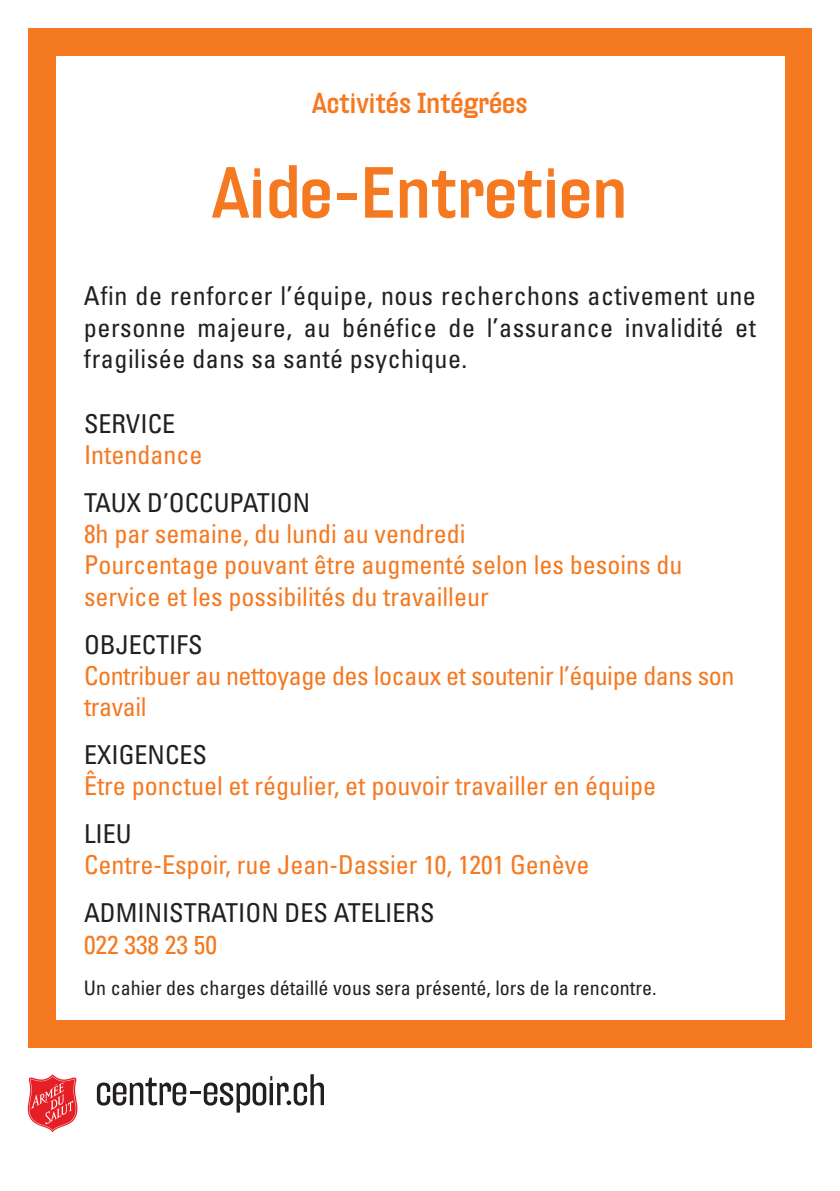
<style>
.page{position:relative;width:840px;height:1191px;background:#fff}
.page>*{position:absolute;margin:0;border:0;box-sizing:border-box;transform-origin:0 0}
.t1{font:70px "Hydra OT Extd Medi";color:#f47921}
.t2{font:28px "Hydra OT Extd Medi";color:#f47921}
.t3{font:condensed 26px/31.2px "Univers LT Std";color:#f47921}
.t4{font:condensed 26px/31.2px "Univers LT Std";color:#231f20;text-align:justify}
.t5{font:condensed 20px "Univers LT Std";color:#231f20}
</style>
<div class="page">
<div style="left:28px;top:28px;width:783px;height:1019px;background:#f47921"></div>
<div style="left:56px;top:56px;width:727px;height:963px;background:#fff"></div>
<svg style="left:97px;top:1074px;width:227px;height:38px"></svg>
<svg style="left:28px;top:1074px;width:49px;height:58px"></svg>
<p class="t2" style="left:312px;top:86px;width:217px">Activités Intégrées</p>
<p class="t1" style="left:212px;top:151px;width:417px">Aide-Entretien</p>
<p class="t4" style="left:84px;top:280px;width:673px">Afin de renforcer l’équipe, nous recherchons activement une personne majeure, au bénéfice de l’assurance invalidité et fragilisée dans sa santé psychique.</p>
<p class="t4" style="left:84px;top:408px;width:93px">SERVICE</p>
<p class="t3" style="left:84px;top:439px;width:120px">Intendance</p>
<p class="t4" style="left:84px;top:487px;width:227px">TAUX D’OCCUPATION</p>
<p class="t3" style="left:84px;top:518px;width:383px">8h par semaine, du lundi au vendredi</p>
<p class="t3" style="left:84px;top:549px;width:599px">Pourcentage pouvant être augmenté selon les besoins du</p>
<p class="t3" style="left:84px;top:580px;width:406px">service et les possibilités du travailleur</p>
<p class="t4" style="left:84px;top:628px;width:120px">OBJECTIFS</p>
<p class="t3" style="left:84px;top:659px;width:651px">Contribuer au nettoyage des locaux et soutenir l’équipe dans son travail</p>
<p class="t4" style="left:84px;top:739px;width:124px">EXIGENCES</p>
<p class="t3" style="left:84px;top:770px;width:573px">Être ponctuel et régulier, et pouvoir travailler en équipe</p>
<p class="t4" style="left:84px;top:818px;width:49px">LIEU</p>
<p class="t3" style="left:84px;top:849px;width:506px">Centre-Espoir, rue Jean-Dassier 10, 1201 Genève</p>
<p class="t4" style="left:84px;top:897px;width:352px">ADMINISTRATION DES ATELIERS</p>
<p class="t3" style="left:84px;top:928px;width:134px">022 338 23 50</p>
<p class="t5" style="left:84px;top:975px;width:574px">Un cahier des charges détaillé vous sera présenté, lors de la rencontre.</p>
</div>
